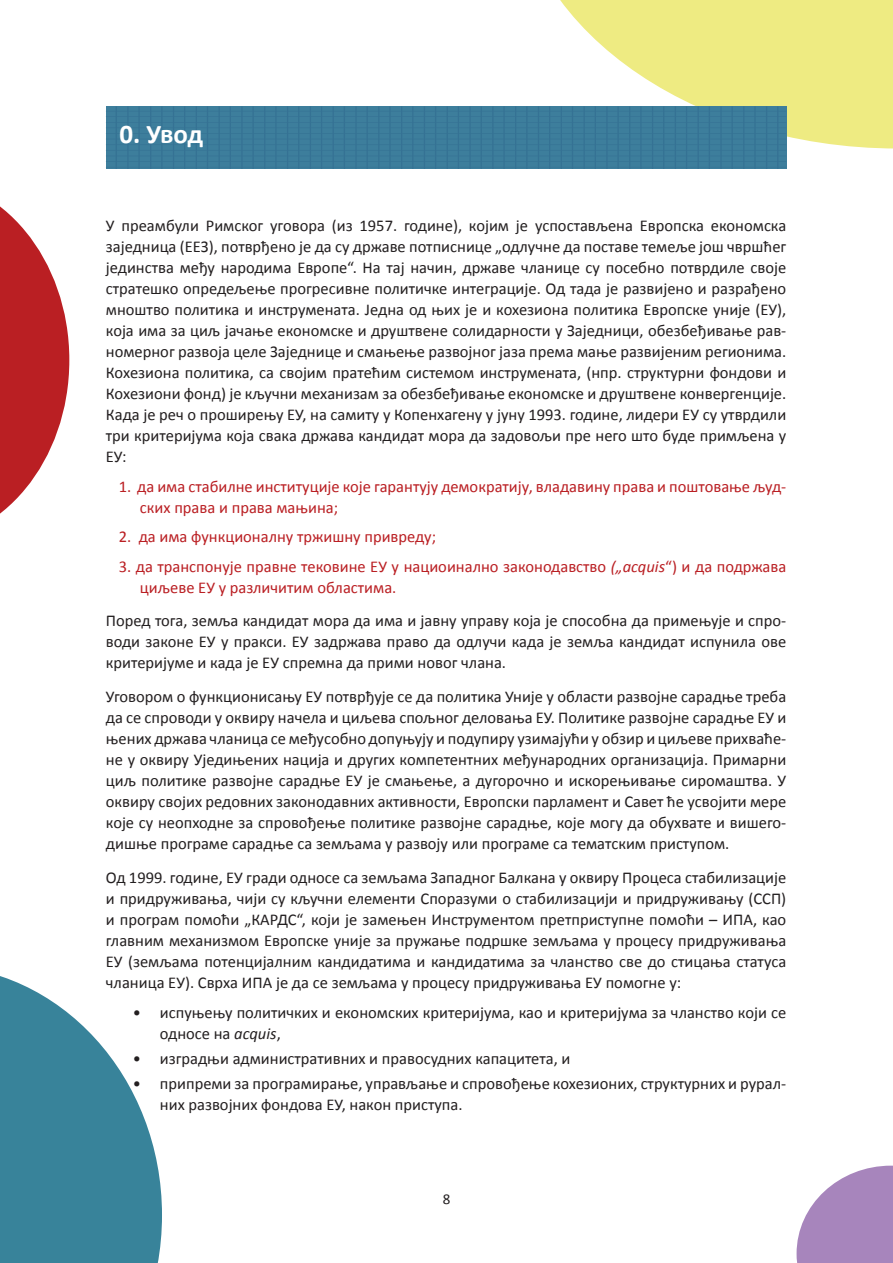
<style>
.page{position:relative;width:893px;height:1263px;background:#fff}
.page>*{position:absolute;margin:0;border:0;box-sizing:border-box;transform-origin:0 0}
.t1{font:700 27px "Calibri";color:#fff}
.t2{font:16.5px/21px "Calibri";color:#231f20;text-align:justify}
.t3{font:16.5px/21px "Calibri";color:#ba1f23}
.t4{font:15px "Calibri";color:#231f20}
.s1{font-style:italic}
</style>
<div class="page">
<svg style="left:0;top:976px;width:162px;height:287px;fill:#38839a"></svg>
<svg style="left:0;top:206px;width:69px;height:308px"></svg>
<svg style="left:796px;top:1166px;width:97px;height:97px"></svg>
<svg style="left:560px;top:0;width:333px;height:149px;fill:#eeeb82"></svg>
<svg style="left:106px;top:106px;width:680px;height:63px;background:#3b7b9a"></svg>
<h1 class="t1" style="left:119px;top:116px;width:85px">0. Увод</h1>
<p class="t2" style="left:106px;top:215px;width:682px">У преамбули Римског уговора (из 1957. године), којим је успостављена Европска економска заједница (EEЗ), потврђено је да су државе потписнице „одлучне да поставе темеље још чвршћег јединства међу народима Европе“. На тај начин, државе чланице су посебно потврдиле своје стратешко опредељење прогресивне политичке интеграције. Од тада је развијено и разрађено мноштво политика и инструмената. Једна од њих је и кохезиона политика Европске уније (ЕУ), која има за циљ јачање економске и друштвене солидарности у Заједници, обезбеђивање рав&shy;номерног развоја целе Заједнице и смањење развојног јаза према мање развијеним регионима.<br>Кохезиона политика, са својим пратећим системом инструмената, (нпр. структурни фондови и Кохезиони фонд) је кључни механизам за обезбеђивање економске и друштвене конвергенције.<br>Када је реч о проширењу ЕУ, на самиту у Копенхагену у јуну 1993. године, лидери ЕУ су утврдили три критеријума која свака држава кандидат мора да задовољи пре него што буде примљена у ЕУ:</p>
<p class="t3" style="left:140px;top:476px;width:648px;text-indent:-21px">1. да има стабилне институције које гарантују демократију, владавину права и поштовање људ&shy;ских права и права мањина;</p>
<p class="t3" style="left:119px;top:526px;width:319px">2. да има функционалну тржишну привреду;</p>
<p class="t3" style="left:140px;top:556px;width:648px;text-indent:-21px">3. да транспонује правне тековине ЕУ у нациоинално законодавство <span class="s1">(„acquis</span>“) и да подржава циљеве ЕУ у различитим областима.</p>
<p class="t2" style="left:106px;top:610px;width:682px">Поред тога, земља кандидат мора да има и јавну управу која је способна да примењује и спро&shy;води законе ЕУ у пракси. ЕУ задржава право да одлучи када је земља кандидат испунила ове критеријуме и када је ЕУ спремна да прими новог члана.</p>
<p class="t2" style="left:106px;top:686px;width:682px">Уговором о функционисању ЕУ потврђује се да политика Уније у области развојне сарадње треба да се спроводи у оквиру начела и циљева спољног деловања ЕУ. Политике развојне сарадње ЕУ и њених држава чланица се међусобно допуњују и подупиру узимајући у обзир и циљеве прихваће&shy;не у оквиру Уједињених нација и других компетентних међународних организација. Примарни циљ политике развојне сарадње ЕУ је смањење, а дугорочно и искорењивање сиромаштва. У оквиру својих редовних законодавних активности, Европски парламент и Савет ће усвојити мере које су неопходне за спровођење политике развојне сарадње, које могу да обухвате и вишего&shy;дишње програме сарадње са земљама у развоју или програме са тематским приступом.</p>
<p class="t2" style="left:106px;top:867px;width:682px">Од 1999. године, ЕУ гради односе са земљама Западног Балкана у оквиру Процеса стабилизације и придруживања, чији су кључни елементи Споразуми о стабилизацији и придруживању (ССП) и програм помоћи „КАРДС“, који је замењен Инструментом претприступне помоћи – ИПА, као главним механизмом Европске уније за пружање подршке земљама у процесу придруживања ЕУ (земљама потенцијалним кандидатима и кандидатима за чланство све до стицања статуса чланица ЕУ). Сврха ИПА је да се земљама у процесу придруживања ЕУ помогне у:</p>
<p class="t2" style="left:160px;top:1001px;width:628px;text-indent:-27px">• испуњењу политичких и економских критеријума, као и критеријума за чланство који се односе на <span class="s1">acquis</span>,</p>
<p class="t2" style="left:133px;top:1048px;width:439px">• изградњи административних и правосудних капацитета, и</p>
<p class="t2" style="left:160px;top:1073px;width:628px;text-indent:-27px">• припреми за програмирање, управљање и спровођење кохезионих, структурних и рурал&shy;них развојних фондова ЕУ, након приступа.</p>
<p class="t4" style="left:443px;top:1190px;width:9px">8</p>
</div>
